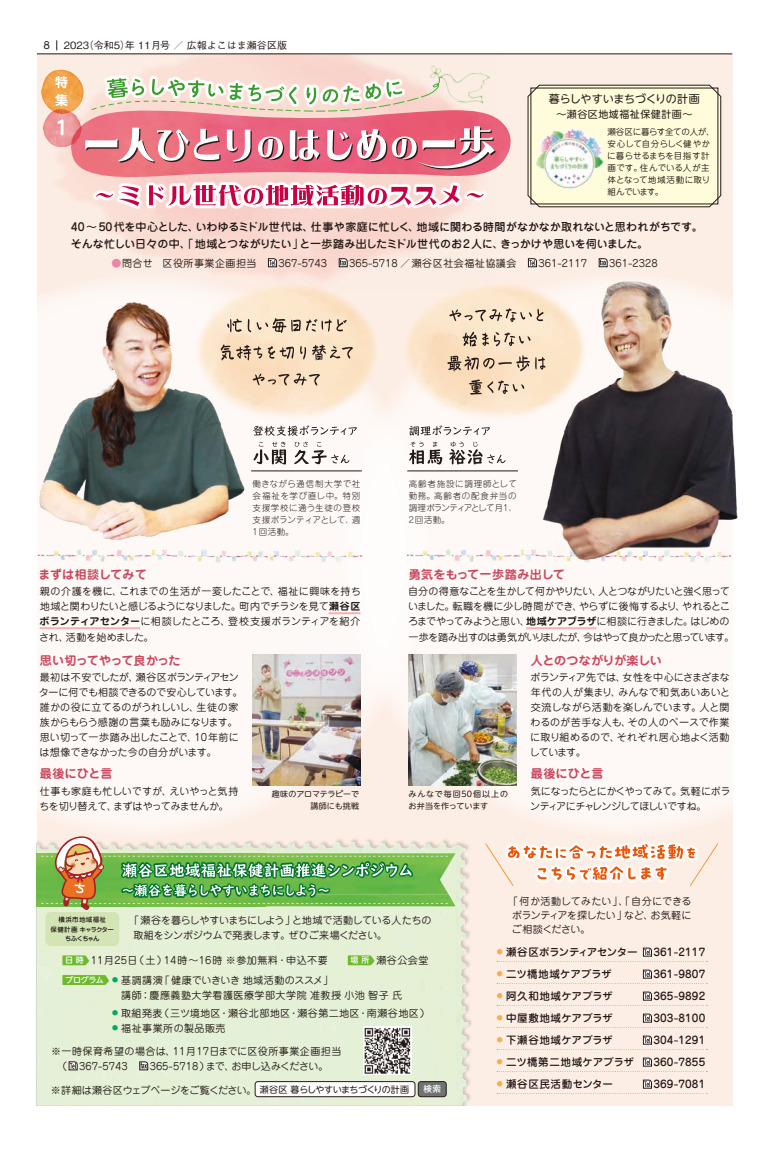
<style>
.page{position:relative;width:772px;height:1151px;background:#fff}
.page>*{position:absolute;margin:0;border:0;box-sizing:border-box;transform-origin:0 0}
.t1{font:700 19px "UD Shin M Go Pr 6 N De";color:#fff}
.t2{font:700 13px/17.3px "UD Shin M Go Pr 6 N De";color:#fff}
.t3{font:700 12px "Jun 501 Pro";letter-spacing:.015em;color:#ca485d}
.t4{font:700 12px "Jun 501 Pro";letter-spacing:-.05em;color:#ca485d}
.t5{font:700 12px "Jun 501 Pro";letter-spacing:-.025em;color:#ca485d}
.t6{font:500 11px/17px "Jun 34 Pro";letter-spacing:-.005em;color:#231916}
.t7{font:11px "UD Shin M Go Pr 6 N";letter-spacing:-.015em;color:#231916}
.t8{font:500 10.5px "Jun 34 Pro";letter-spacing:.01em;color:#231916}
.t9{font:500 10.5px "Jun 34 Pro";letter-spacing:-.04em;color:#231916}
.t10{font:500 10.5px "Jun 34 Pro";letter-spacing:.06em;color:#231916}
.t11{font:10px/15px "Jun 201 Pro";color:#231916}
.t12{font:10px/15.2px "Jun 201 Pro";letter-spacing:-.045em;color:#231916}
.t13{font:10px/19.7px "Jun 201 Pro";letter-spacing:.05em;color:#231916}
.t14{font:10px/15px "Jun 201 Pro";letter-spacing:-.06em;color:#231916}
.t15{font:10px "Jun 201 Pro";letter-spacing:.045em;color:#231916}
.t16{font:500 10px "Gothic BBB Pr 6 N";color:#231916}
.t17{font:10px "UD Shin M Go Pr 6 N";letter-spacing:.05em;color:#231916}
.t18{font:9.9px "UD Shin M Go Pr 6 N";color:#231916}
.t19{font:300 8.5px/12px "Jun 101 Pro";letter-spacing:.08em;color:#231916;text-align:justify}
.t20{font:8.5px/12px "Jun 201 Pro";letter-spacing:-.015em;color:#231916}
.t21{font:500 8.5px "UD Shin M Go Pr 6 N";color:#fff}
.t22{font:8px/12px "UD Shin M Go Pr 6 N";letter-spacing:.065em;color:#231916}
.t23{font:8px/12px "UD Shin M Go Pr 6 N";letter-spacing:-.005em;color:#231916;text-align:right}
.t24{font:500 6.5px/9px "Jun 34 Pro";letter-spacing:-.065em;color:#231916;text-align:center}
.s1{color:#ee86a8}
.s2{font-family:"Jun 501 Pro";font-weight:700}
.s3{font-family:"UD Shin M Go Pr 6 N";font-weight:500;font-size:8px;color:#fff}
.s4{font-family:"UD Shin M Go Pr 6 N";font-size:9px}
</style>
<div class="page">
<div style="left:37px;top:54px;width:694px;height:1052px;background:#fdeee5"></div>
<hr style="left:37px;top:54px;width:694px;height:1px;background:#231916">
<div style="left:37px;top:464px;width:303px;height:363px;background:#fef9f7"></div>
<svg style="left:340px;top:425px;width:391px;height:402px;fill:#fef9f7"></svg>
<img style="left:40px;top:54px;width:456px;height:235px">
<img style="left:183px;top:278px;width:207px;height:147px">
<img style="left:390px;top:278px;width:143px;height:147px">
<div style="left:527px;top:85px;width:193px;height:122px;background:#fffcdb;border-radius:11px"></div>
<div style="left:527px;top:85px;width:193px;height:122px;border:1px solid #231916;border-radius:11px"></div>
<div style="left:37px;top:837px;width:436px;height:269px;background:#e4f0d7"></div>
<img style="left:36px;top:853px;width:419px;height:53px">
<div style="left:45px;top:912px;width:74px;height:34px;background:#d3e5b5;border-radius:6px"></div>
<img style="left:37px;top:289px;width:221px;height:258px">
<hr style="left:251px;top:471px;width:110px;height:1px;background:#231916">
<hr style="left:407px;top:471px;width:110px;height:1px;background:#231916">
<hr style="left:328px;top:612px;width:32px;height:2px;background:#f5b2b2">
<hr style="left:40px;top:627px;width:100px;height:2px;background:#f5b2b2">
<hr style="left:525px;top:627px;width:71px;height:2px;background:#f5b2b2">
<svg style="left:253px;top:425px;width:103px;height:39px;background:#d9d3d1"></svg>
<svg style="left:409px;top:442px;width:96px;height:22px;background:#c7c0be"></svg>
<svg style="left:409px;top:425px;width:80px;height:11px"></svg>
<svg style="left:268px;top:258px;width:9px;height:9px"></svg>
<svg style="left:338px;top:258px;width:9px;height:9px"></svg>
<svg style="left:527px;top:258px;width:9px;height:9px"></svg>
<svg style="left:598px;top:258px;width:9px;height:9px"></svg>
<svg style="left:496px;top:948px;width:208px;height:14px"></svg>
<svg style="left:496px;top:970px;width:208px;height:14px"></svg>
<svg style="left:496px;top:992px;width:208px;height:14px"></svg>
<svg style="left:496px;top:1014px;width:208px;height:14px"></svg>
<svg style="left:496px;top:1036px;width:208px;height:14px"></svg>
<svg style="left:496px;top:1058px;width:208px;height:14px"></svg>
<svg style="left:496px;top:1080px;width:208px;height:14px"></svg>
<svg style="left:62px;top:955px;width:27px;height:10px"></svg>
<svg style="left:347px;top:955px;width:27px;height:10px"></svg>
<svg style="left:62px;top:975px;width:47px;height:10px"></svg>
<svg style="left:69px;top:1061px;width:9px;height:9px"></svg>
<svg style="left:139px;top:1061px;width:9px;height:9px"></svg>
<div style="left:255px;top:1081px;width:159px;height:16px;background:#fff;border-radius:3px"></div>
<div style="left:255px;top:1081px;width:160px;height:16px;border:1px solid #231916;border-radius:3px"></div>
<div style="left:418px;top:1081px;width:28px;height:16px;background:#727272;border-radius:3px"></div>
<div style="left:417px;top:1081px;width:29px;height:16px;border:1px solid #231916;border-radius:3px"></div>
<svg style="left:252px;top:373px;width:68px;height:13px"></svg>
<svg style="left:221px;top:344px;width:132px;height:16px;background:#cab49b"></svg>
<svg style="left:227px;top:318px;width:119px;height:15px;background:#cfbca6"></svg>
<svg style="left:468px;top:380px;width:56px;height:15px"></svg>
<svg style="left:447px;top:355px;width:86px;height:16px"></svg>
<svg style="left:462px;top:332px;width:68px;height:15px"></svg>
<svg style="left:449px;top:308px;width:84px;height:14px"></svg>
<svg style="left:41px;top:836px;width:406px;height:74px;background:#97c07c"></svg>
<img style="left:534px;top:129px;width:36px;height:45px">
<img style="left:252px;top:655px;width:108px;height:130px">
<img style="left:363px;top:1026px;width:48px;height:48px">
<img style="left:408px;top:655px;width:108px;height:130px">
<svg style="left:485px;top:842px;width:233px;height:44px"></svg>
<svg style="left:93px;top:181px;width:394px;height:28px"></svg>
<svg style="left:91px;top:75px;width:350px;height:34px"></svg>
<img style="left:426px;top:65px;width:64px;height:41px">
<img style="left:67px;top:109px;width:444px;height:70px">
<svg style="left:85px;top:128px;width:135px;height:35px;background:#e29099"></svg>
<svg style="left:227px;top:130px;width:24px;height:33px"></svg>
<svg style="left:258px;top:130px;width:62px;height:31px;background:#d993a1"></svg>
<svg style="left:327px;top:126px;width:168px;height:46px;background:#de7e91"></svg>
<img style="left:37px;top:550px;width:326px;height:13px">
<img style="left:405px;top:550px;width:128px;height:13px">
<img style="left:533px;top:278px;width:205px;height:289px">
<img style="left:41px;top:76px;width:41px;height:38px">
<img style="left:47px;top:70px;width:36px;height:30px">
<img style="left:54px;top:110px;width:28px;height:37px">
<img style="left:43px;top:110px;width:17px;height:36px">
<svg style="left:56px;top:109px;width:15px;height:3px"></svg>
<p class="t18" style="left:43px;top:37px;width:8px">8</p>
<p class="t16" style="left:64px;top:37px;width:224px">2023（令和5）年 11月号 ／ 広報よこはま瀬谷区版</p>
<h2 class="t2" style="left:55px;top:73px;width:14px">特集</h2>
<h1 class="t1" style="left:55px;top:112px;width:14px">1</h1>
<p class="t7" style="left:548px;top:90px;width:152px">暮らしやすいまちづくりの計画</p>
<p class="t17" style="left:556px;top:106px;width:137px">～瀬谷区地域福祉保健計画～</p>
<p class="t20" style="left:606px;top:125px;width:109px">瀬谷区に暮らす全ての人が、安心して自分らしく健やかに暮らせるまちを目指す計画です。住んでいる人が主体となって地域活動に取り組んでいます。</p>
<p class="t6" style="left:71px;top:217px;width:633px">40～50代を中心とした、いわゆるミドル世代は、仕事や家庭に忙しく、地域に関わる時間がなかなか取れないと思われがちです。そんな忙しい日々の中、「地域とつながりたい」と一歩踏み出したミドル世代のお2人に、きっかけや思いを伺いました。</p>
<p class="t11" style="left:111px;top:254px;width:547px"><span class="s1">●</span>問合せ　区役所事業企画担当　 367-5743　 365-5718 ／瀬谷区社会福祉協議会　 361-2117　 361-2328</p>
<p class="t19" style="left:252px;top:476px;width:109px">働きながら通信制大学で社会福祉を学び直し中。特別支援学校に通う生徒の登校支援ボランティアとして、週1回活動。</p>
<p class="t19" style="left:408px;top:476px;width:110px">高齢者施設に調理師として勤務。高齢者の配食弁当の調理ボランティアとして月1、2回活動。</p>
<p class="t3" style="left:39px;top:565px;width:109px">まずは相談してみて</p>
<p class="t11" style="left:39px;top:583px;width:323px;text-align:justify">親の介護を機に、これまでの生活が一変したことで、福祉に興味を持ち地域と関わりたいと感じるようになりました。町内でチラシを見て<span class="s2">瀬谷区ボランティアセンター</span>に相談したところ、登校支援ボランティアを紹介され、活動を始めました。</p>
<p class="t4" style="left:40px;top:651px;width:142px">思い切ってやって良かった</p>
<p class="t11" style="left:39px;top:668px;width:205px">最初は不安でしたが、瀬谷区ボランティアセンターに何でも相談できるので安心しています。誰かの役に立てるのがうれしいし、生徒の家族からもらう感謝の言葉も励みになります。思い切って一歩踏み出したことで、10年前には想像できなかった今の自分がいます。</p>
<p class="t3" style="left:40px;top:764px;width:74px">最後にひと言</p>
<p class="t11" style="left:39px;top:782px;width:200px">仕事も家庭も忙しいですが、えいやっと気持ちを切り替えて、まずはやってみませんか。</p>
<p class="t3" style="left:408px;top:565px;width:158px">勇気をもって一歩踏み出して</p>
<p class="t12" style="left:408px;top:583px;width:327px">自分の得意なことを生かして何かやりたい、人とつながりたいと強く思っていました。転職を機に少し時間ができ、やらずに後悔するより、やれるところまでやってみようと思い、<span class="s2">地域ケアプラザ</span>に相談に行きました。はじめの一歩を踏み出すのは勇気がいりましたが、今はやって良かったと思っています。</p>
<p class="t5" style="left:530px;top:651px;width:132px">人とのつながりが楽しい</p>
<p class="t11" style="left:529px;top:668px;width:202px;text-align:justify">ボランティア先では、女性を中心にさまざまな年代の人が集まり、みんなで和気あいあいと交流しながら活動を楽しんでいます。人と関わるのが苦手な人も、その人のペースで作業に取り組めるので、それぞれ居心地よく活動しています。</p>
<p class="t3" style="left:530px;top:764px;width:74px">最後にひと言</p>
<p class="t14" style="left:530px;top:782px;width:201px">気になったらとにかくやってみて。気軽にボランティアにチャレンジしてほしいですね。</p>
<p class="t23" style="left:272px;top:787px;width:89px">趣味のアロマテラピーで講師にも挑戦</p>
<p class="t22" style="left:408px;top:787px;width:101px">みんなで毎回50個以上のお弁当を作っています</p>
<p class="t24" style="left:51px;top:915px;width:65px">横浜市地域福祉<br>保健計画 キャラクターちふくちゃん</p>
<p class="t11" style="left:133px;top:913px;width:299px;line-height:14px;text-indent:-4px">「瀬谷を暮らしやすいまちにしよう」と地域で活動している人たちの取組をシンポジウムで発表します。ぜひご来場ください。</p>
<p class="t13" style="left:65px;top:949px;width:364px"><span class="s3">日 時</span> 11月25日（土）14時～16時 ※参加無料・申込不要　　<span class="s3">場 所</span> 瀬谷公会堂<span class="s3">プログラム</span> <sup>●</sup> 基調講演「健康でいきいき地域活動のススメ」</p>
<p class="t13" style="left:121px;top:984px;width:282px">講師：慶應義塾大学看護医療学部大学院准教授小池智子氏</p>
<p class="t15" style="left:112px;top:1005px;width:319px"><sup>●</sup> 取組発表（三ツ境地区・瀬谷北部地区・瀬谷第二地区・南瀬谷地区）</p>
<p class="t13" style="left:112px;top:1017px;width:115px"><sup>●</sup> 福祉事業所の製品販売</p>
<p class="t11" style="left:51px;top:1042px;width:291px">※一時保育希望の場合は、11月17日までに区役所事業企画担当　（ 367-5743　 365-5718）まで、お申し込みください。</p>
<p class="t11" style="left:51px;top:1081px;width:359px">※詳細は瀬谷区ウェブページをご覧ください。<span class="s4">瀬谷区 暮らしやすいまちづくりの計画</span></p>
<p class="t21" style="left:423px;top:1082px;width:19px">検索</p>
<p class="t11" style="left:511px;top:893px;width:181px;line-height:14px;text-align:justify;text-indent:-4px">「何か活動してみたい」、「自分にできるボランティアを探したい」など、お気軽にご相談ください。</p>
<p class="t9" style="left:496px;top:944px;width:142px"><sup>●</sup> 瀬谷区ボランティアセンター</p>
<p class="t8" style="left:653px;top:944px;width:53px">361-2117</p>
<p class="t8" style="left:496px;top:966px;width:116px"><sup>●</sup> 二ツ橋地域ケアプラザ</p>
<p class="t8" style="left:653px;top:966px;width:53px">361-9807</p>
<p class="t8" style="left:496px;top:988px;width:117px"><sup>●</sup> 阿久和地域ケアプラザ</p>
<p class="t8" style="left:653px;top:988px;width:53px">365-9892</p>
<p class="t8" style="left:496px;top:1010px;width:117px"><sup>●</sup> 中屋敷地域ケアプラザ</p>
<p class="t8" style="left:653px;top:1010px;width:53px">303-8100</p>
<p class="t8" style="left:496px;top:1032px;width:117px"><sup>●</sup> 下瀬谷地域ケアプラザ</p>
<p class="t8" style="left:653px;top:1032px;width:53px">304-1291</p>
<p class="t8" style="left:496px;top:1054px;width:139px"><sup>●</sup> 二ツ橋第二地域ケアプラザ</p>
<p class="t8" style="left:653px;top:1054px;width:53px">360-7855</p>
<p class="t10" style="left:496px;top:1076px;width:118px"><sup>●</sup> 瀬谷区民活動センター</p>
<p class="t8" style="left:653px;top:1076px;width:53px">369-7081</p>
</div>
